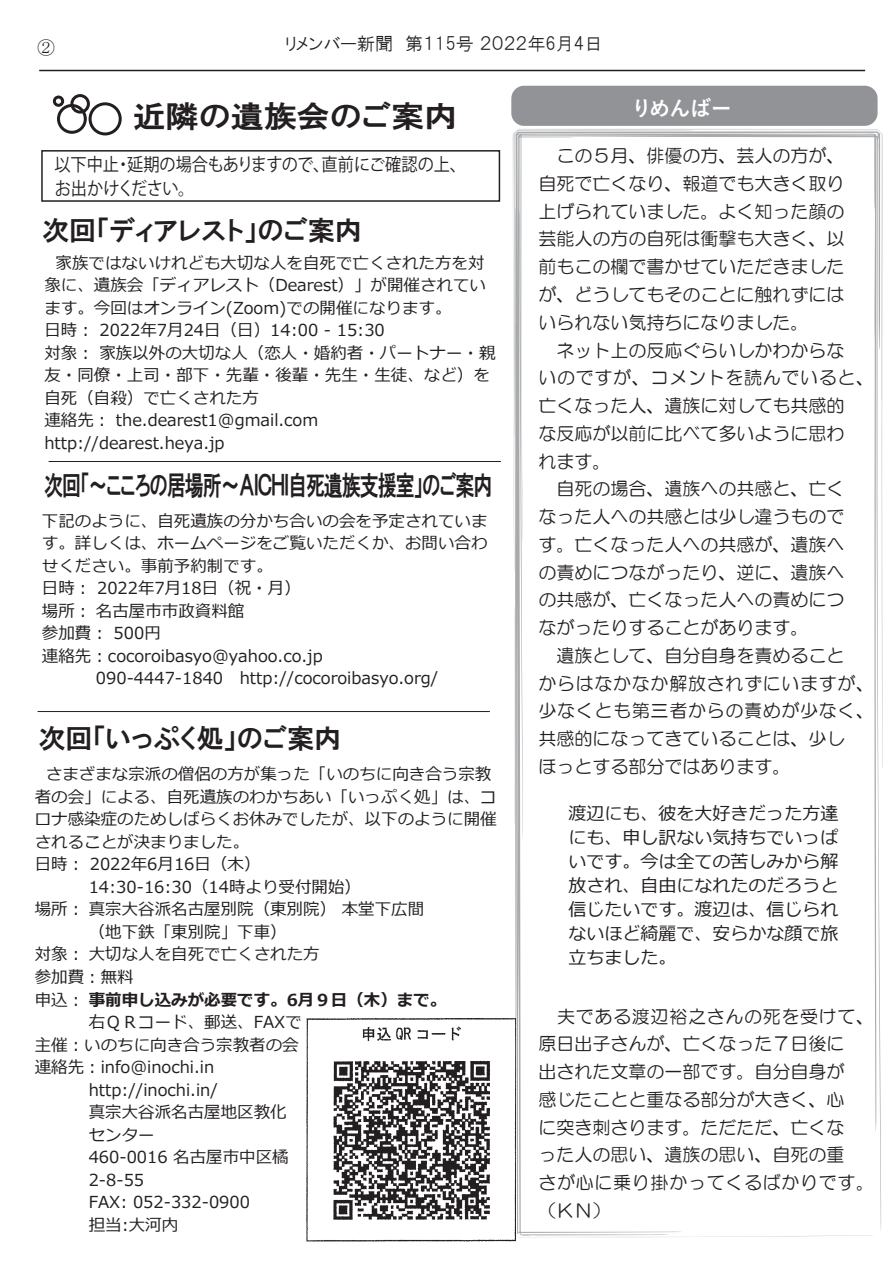
<style>
.page{position:relative;width:893px;height:1263px;background:#fff}
.page>*{position:absolute;margin:0;border:0;box-sizing:border-box;transform-origin:0 0}
.t1{font:30px "HGP Gothic E";color:#231f20;scale:1.1 1}
.t2{font:27px "HGP Gothic E";letter-spacing:-.05em;color:#231f20;scale:.7 1}
.t3{font:27px "HGP Gothic E";color:#231f20}
.t4{font:700 21px "Yu Gothic";letter-spacing:-.03em;color:#fff}
.t5{font:18px/27.8px "HG Maru Gothic MPRO";color:#231f20}
.t6{font:italic 18px/24px "Meiryo";color:#231f20;text-align:justify}
.t7{font:18px/24.3px "Koz Go Pro";color:#231f20;scale:.9 1}
.t8{font:18px "HGP Gothic M";color:#231f20}
.t9{font:18px "MS P Mincho";color:#231f20}
.t10{font:16.5px/22.5px "Meiryo";color:#231f20}
.t11{font:700 16.5px "Meiryo";color:#231f20}
.s1{font-weight:400}
</style>
<div class="page">
<div style="left:511px;top:86px;width:367px;height:40px;background:#919396;border-radius:13px"></div>
<div style="left:89px;top:102px;width:33px;height:33px;border:3px solid #231f20;border-radius:50%"></div>
<div style="left:70px;top:94px;width:20px;height:20px;border:3px solid #231f20;border-radius:50%"></div>
<div style="left:57px;top:104px;width:30px;height:30px;border:3px solid #231f20;border-radius:50%"></div>
<div style="left:53px;top:96px;width:11px;height:11px;border:3px solid #231f20;border-radius:50%"></div>
<hr style="left:38px;top:711px;width:452px;height:1px;background:#231f20">
<hr style="left:39px;top:70px;width:826px;height:1px;background:#231f20">
<div style="left:41px;top:150px;width:459px;height:52px;border:2px solid #231f20"></div>
<svg style="left:875px;top:129px;width:8px;height:309px"></svg>
<svg style="left:513px;top:129px;width:362px;height:1108px"></svg>
<hr style="left:49px;top:461px;width:452px;height:1px;background:#231f20">
<img style="left:306px;top:1019px;width:210px;height:223px">
<p class="t9" style="left:37px;top:38px;width:19px">②</p>
<p class="t8" style="left:286px;top:34px;width:318px">リメンバー新聞　第１15号 ２０２２年6月4日</p>
<p class="t1" style="left:133px;top:101px;width:296px">近隣の遺族会のご案内</p>
<p class="t4" style="left:631px;top:97px;width:102px">りめんばー</p>
<p class="t7" style="left:55px;top:153px;width:459px">以下中止・延期の場合もありますので、直前にご確認の上、お出かけください。</p>
<p class="t3" style="left:42px;top:217px;width:321px">次回「ディアレスト」のご案内</p>
<p class="t10" style="left:44px;top:252px;width:453px;text-indent:11px">家族ではないけれども大切な人を自死で亡くされた方を対象に、遺族会「ディアレスト（Dearest）」が開催されています。今回はオンライン(Zoom)での開催になります。<br>日時： 2022年7月24日（日）14:00 - 15:30<br>対象： 家族以外の大切な人（恋人・婚約者・パートナー・親友・同僚・上司・部下・先輩・後輩・先生・生徒、など）を自死（自殺）で亡くされた方<br>連絡先： the.dearest1@gmail.com　http://dearest.heya.jp</p>
<p class="t2" style="left:44px;top:472px;width:642px">次回「～こころの居場所～ＡＩＣＨＩ自死遺族支援室」のご案内</p>
<p class="t10" style="left:42px;top:510px;width:447px">下記のように、自死遺族の分かち合いの会を予定されていま</p>
<p class="t10" style="left:42px;top:533px;width:447px">す。詳しくは、ホームページをご覧いただくか、お問い合わ</p>
<p class="t10" style="left:42px;top:555px;width:232px">せください。事前予約制です。</p>
<p class="t10" style="left:42px;top:578px;width:260px">日時： 2022年7月18日（祝・月）</p>
<p class="t10" style="left:42px;top:600px;width:204px">場所： 名古屋市市政資料館</p>
<p class="t10" style="left:42px;top:623px;width:120px">参加費： 500円</p>
<p class="t10" style="left:42px;top:645px;width:282px">連絡先：cocoroibasyo@yahoo.co.jp</p>
<p class="t10" style="left:96px;top:668px;width:344px">090-4447-1840　http://cocoroibasyo.org/</p>
<p class="t3" style="left:38px;top:724px;width:304px">次回「いっぷく処」のご案内</p>
<p class="t10" style="left:46px;top:764px;width:447px">さまざまな宗派の僧侶の方が集った「いのちに向き合う宗教</p>
<p class="t10" style="left:35px;top:786px;width:463px">者の会」による、自死遺族のわかちあい「いっぷく処」は、コ</p>
<p class="t10" style="left:35px;top:809px;width:463px">ロナ感染症のためしばらくお休みでしたが、以下のように開催</p>
<p class="t10" style="left:35px;top:831px;width:216px">されることが決まりました。</p>
<p class="t10" style="left:35px;top:854px;width:227px">日時： 2022年6月16日（木）</p>
<p class="t10" style="left:89px;top:876px;width:274px">14:30-16:30（14時より受付開始）</p>
<p class="t10" style="left:35px;top:899px;width:391px">場所： 真宗大谷派名古屋別院（東別院） 本堂下広間</p>
<p class="t10" style="left:89px;top:921px;width:199px">（地下鉄「東別院」下車）</p>
<p class="t10" style="left:35px;top:944px;width:287px">対象： 大切な人を自死で亡くされた方</p>
<p class="t10" style="left:35px;top:967px;width:101px">参加費：無料</p>
<p class="t11" style="left:35px;top:988px;width:413px"><span class="s1">申込：</span> 事前申し込みが必要です。6月９日（木）まで。</p>
<p class="t10" style="left:89px;top:1012px;width:215px">右ＱＲコード、郵送、FAXで</p>
<p class="t10" style="left:35px;top:1034px;width:265px">主催：いのちに向き合う宗教者の会</p>
<p class="t10" style="left:35px;top:1057px;width:198px">連絡先：info@inochi.in　</p>
<p class="t10" style="left:89px;top:1079px;width:131px">http://inochi.in/</p>
<p class="t10" style="left:89px;top:1102px;width:199px">真宗大谷派名古屋地区教化</p>
<p class="t10" style="left:89px;top:1124px;width:67px">センター</p>
<p class="t10" style="left:89px;top:1147px;width:202px">460-0016 名古屋市中区橘</p>
<p class="t10" style="left:89px;top:1169px;width:57px">2-8-55</p>
<p class="t10" style="left:89px;top:1192px;width:163px">FAX: 052-332-0900</p>
<p class="t10" style="left:89px;top:1214px;width:91px">担当:大河内</p>
<p class="t5" style="left:538px;top:142px;width:337px">　この５月、俳優の方、芸人の方が、<br>自死で亡くなり、報道でも大きく取り<br>上げられていました。よく知った顔の<br>芸能人の方の自死は衝撃も大きく、以<br>前もこの欄で書かせていただきました<br>が、どうしてもそのことに触れずには<br>いられない気持ちになりました。<br>　ネット上の反応ぐらいしかわからな<br>いのですが、コメントを読んでいると、亡くなった人、遺族に対しても共感的<br>な反応が以前に比べて多いように思わ<br>れます。<br>　自死の場合、遺族への共感と、亡く<br>なった人への共感とは少し違うもので<br>す。亡くなった人への共感が、遺族へ<br>の責めにつながったり、逆に、遺族へ<br>の共感が、亡くなった人への責めにつ<br>ながったりすることがあります。<br>　遺族として、自分自身を責めること<br>からはなかなか解放されずにいますが、少なくとも第三者からの責めが少なく、共感的になってきていることは、少し<br>ほっとする部分ではあります。</p>
<p class="t6" style="left:568px;top:802px;width:271px">渡辺にも、彼を大好きだった方達にも、申し訳ない気持ちでいっぱいです。今は全ての苦しみから解放され、自由になれたのだろうと信じたいです。渡辺は、信じられないほど綺麗で、安らかな顔で旅立ちました。</p>
<p class="t5" style="left:538px;top:1002px;width:337px">　夫である渡辺裕之さんの死を受けて、原日出子さんが、亡くなった７日後に<br>出された文章の一部です。自分自身が<br>感じたことと重なる部分が大きく、心<br>に突き刺さります。ただただ、亡くな<br>った人の思い、遺族の思い、自死の重<br>さが心に乗り掛かってくるばかりです。（ＫＮ）</p>
</div>
